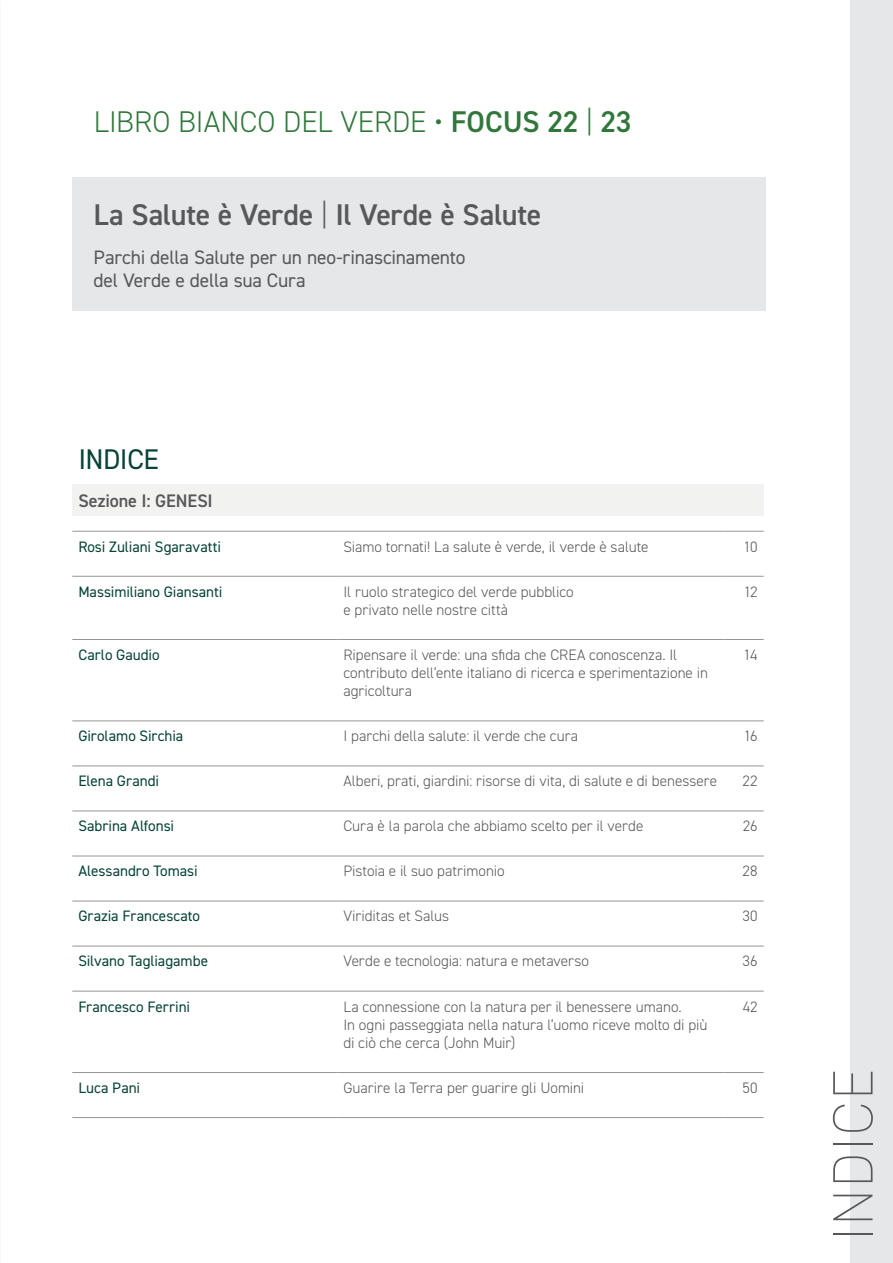
<style>
.page{position:relative;width:893px;height:1263px;background:#fff}
.page>*{position:absolute;margin:0;border:0;box-sizing:border-box;transform-origin:0 0}
.t1{font:200 57px "DIN2014";letter-spacing:.035em;color:#57585a}
.t2{font:300 30px "DIN2014";color:#30783a}
.t3{font:600 30px "DIN2014";letter-spacing:-.01em;color:#57585a}
.t4{font:28.5px "DIN2014";letter-spacing:-.015em;color:#074336}
.t5{font:19.5px/23.4px "DIN2014";letter-spacing:-.01em;color:#57585a}
.t6{font:600 18.15px "DIN2014";letter-spacing:-.01em;color:#57585a}
.t7{font:300 15.15px/18.1px "DIN2014";color:#57585a}
.t8{font:15.15px "DIN2014";letter-spacing:-.005em;color:#074336}
.s1{font-weight:600}
.s2{font-weight:300}
</style>
<div class="page">
<div style="left:72px;top:484px;width:692px;height:31px;background:#f2f2f0"></div>
<hr style="left:72px;top:531px;width:265px;height:1px;background:#939598">
<hr style="left:337px;top:531px;width:387px;height:1px;background:#939598">
<hr style="left:724px;top:531px;width:40px;height:1px;background:#939598">
<hr style="left:72px;top:576px;width:265px;height:1px;background:#939598">
<hr style="left:337px;top:576px;width:387px;height:1px;background:#939598">
<hr style="left:724px;top:576px;width:40px;height:1px;background:#939598">
<hr style="left:72px;top:639px;width:265px;height:1px;background:#939598">
<hr style="left:337px;top:639px;width:387px;height:1px;background:#939598">
<hr style="left:724px;top:639px;width:40px;height:1px;background:#939598">
<hr style="left:72px;top:720px;width:265px;height:1px;background:#939598">
<hr style="left:337px;top:720px;width:387px;height:1px;background:#939598">
<hr style="left:724px;top:720px;width:40px;height:1px;background:#939598">
<hr style="left:72px;top:765px;width:265px;height:1px;background:#939598">
<hr style="left:337px;top:765px;width:387px;height:1px;background:#939598">
<hr style="left:724px;top:765px;width:40px;height:1px;background:#939598">
<hr style="left:72px;top:810px;width:265px;height:1px;background:#939598">
<hr style="left:337px;top:810px;width:387px;height:1px;background:#939598">
<hr style="left:724px;top:810px;width:40px;height:1px;background:#939598">
<hr style="left:72px;top:856px;width:265px;height:1px;background:#939598">
<hr style="left:337px;top:856px;width:387px;height:1px;background:#939598">
<hr style="left:724px;top:856px;width:40px;height:1px;background:#939598">
<hr style="left:72px;top:901px;width:265px;height:1px;background:#939598">
<hr style="left:337px;top:901px;width:387px;height:1px;background:#939598">
<hr style="left:724px;top:901px;width:40px;height:1px;background:#939598">
<hr style="left:72px;top:946px;width:265px;height:1px;background:#939598">
<hr style="left:337px;top:946px;width:387px;height:1px;background:#939598">
<hr style="left:724px;top:946px;width:40px;height:1px;background:#939598">
<hr style="left:72px;top:991px;width:265px;height:1px;background:#939598">
<hr style="left:337px;top:991px;width:387px;height:1px;background:#939598">
<hr style="left:724px;top:991px;width:40px;height:1px;background:#939598">
<hr style="left:72px;top:1072px;width:265px;height:1px;background:#939598">
<hr style="left:337px;top:1072px;width:387px;height:1px;background:#939598">
<hr style="left:724px;top:1072px;width:40px;height:1px;background:#939598">
<hr style="left:72px;top:1117px;width:265px;height:1px;background:#939598">
<hr style="left:337px;top:1117px;width:387px;height:1px;background:#939598">
<hr style="left:724px;top:1117px;width:40px;height:1px;background:#939598">
<div style="left:72px;top:177px;width:693px;height:133px;background:#e6e7e9"></div>
<div style="left:850px;top:0;width:43px;height:1263px;background:#e6e7e9"></div>
<h2 class="t2" style="left:94px;top:104px;width:539px">LIBRO BIANCO DEL VERDE • <span class="s1">FOCUS 22</span> | <span class="s1">23</span></h2>
<h2 class="t3" style="left:94px;top:195px;width:449px">La Salute è Verde <span class="s2">|</span> Il Verde è Salute</h2>
<p class="t5" style="left:94px;top:245px;width:373px">Parchi della Salute per un neo-rinascinamento del Verde e della sua Cura</p>
<h3 class="t4" style="left:78px;top:441px;width:82px">INDICE</h3>
<p class="t6" style="left:78px;top:488px;width:136px">Sezione I: GENESI</p>
<p class="t8" style="left:78px;top:537px;width:144px">Rosi Zuliani Sgaravatti</p>
<p class="t7" style="left:343px;top:537px;width:307px">Siamo tornati! La salute è verde, il verde è salute</p>
<p class="t7" style="left:743px;top:537px;width:16px">10</p>
<p class="t8" style="left:78px;top:582px;width:146px">Massimiliano Giansanti</p>
<p class="t7" style="left:343px;top:582px;width:232px">Il ruolo strategico del verde pubblico e privato nelle nostre città</p>
<p class="t7" style="left:744px;top:582px;width:15px">12</p>
<p class="t8" style="left:78px;top:645px;width:83px">Carlo Gaudio</p>
<p class="t7" style="left:343px;top:646px;width:366px">Ripensare il verde: una sfida che CREA conoscenza. Il contributo dell’ente italiano di ricerca e sperimentazione in agricoltura</p>
<p class="t7" style="left:743px;top:646px;width:16px">14</p>
<p class="t8" style="left:78px;top:727px;width:106px">Girolamo Sirchia</p>
<p class="t7" style="left:343px;top:727px;width:236px">I parchi della salute: il verde che cura</p>
<p class="t7" style="left:744px;top:727px;width:15px">16</p>
<p class="t8" style="left:78px;top:772px;width:82px">Elena Grandi</p>
<p class="t7" style="left:343px;top:772px;width:375px">Alberi, prati, giardini: risorse di vita, di salute e di benessere</p>
<p class="t7" style="left:742px;top:772px;width:17px">22</p>
<p class="t8" style="left:78px;top:817px;width:97px">Sabrina Alfonsi</p>
<p class="t7" style="left:343px;top:817px;width:301px">Cura è la parola che abbiamo scelto per il verde</p>
<p class="t7" style="left:743px;top:817px;width:16px">26</p>
<p class="t8" style="left:78px;top:862px;width:121px">Alessandro Tomasi</p>
<p class="t7" style="left:343px;top:862px;width:163px">Pistoia e il suo patrimonio</p>
<p class="t7" style="left:743px;top:862px;width:17px">28</p>
<p class="t8" style="left:78px;top:907px;width:123px">Grazia Francescato</p>
<p class="t7" style="left:343px;top:907px;width:107px">Viriditas et Salus</p>
<p class="t7" style="left:742px;top:907px;width:17px">30</p>
<p class="t8" style="left:78px;top:952px;width:131px">Silvano Tagliagambe</p>
<p class="t7" style="left:343px;top:952px;width:247px">Verde e tecnologia: natura e metaverso</p>
<p class="t7" style="left:742px;top:952px;width:17px">36</p>
<p class="t8" style="left:78px;top:997px;width:113px">Francesco Ferrini</p>
<p class="t7" style="left:343px;top:997px;width:365px">La connessione con la natura per il benessere umano.<br>In ogni passeggiata nella natura l’uomo riceve molto di più di ciò che cerca (John Muir)</p>
<p class="t7" style="left:743px;top:997px;width:16px">42</p>
<p class="t8" style="left:78px;top:1078px;width:63px">Luca Pani</p>
<p class="t7" style="left:343px;top:1079px;width:242px">Guarire la Terra per guarire gli Uomini</p>
<p class="t7" style="left:743px;top:1079px;width:17px">50</p>
<h1 class="t1" style="left:818px;top:1241px;width:174px;rotate:-90deg">INDICE</h1>
</div>
